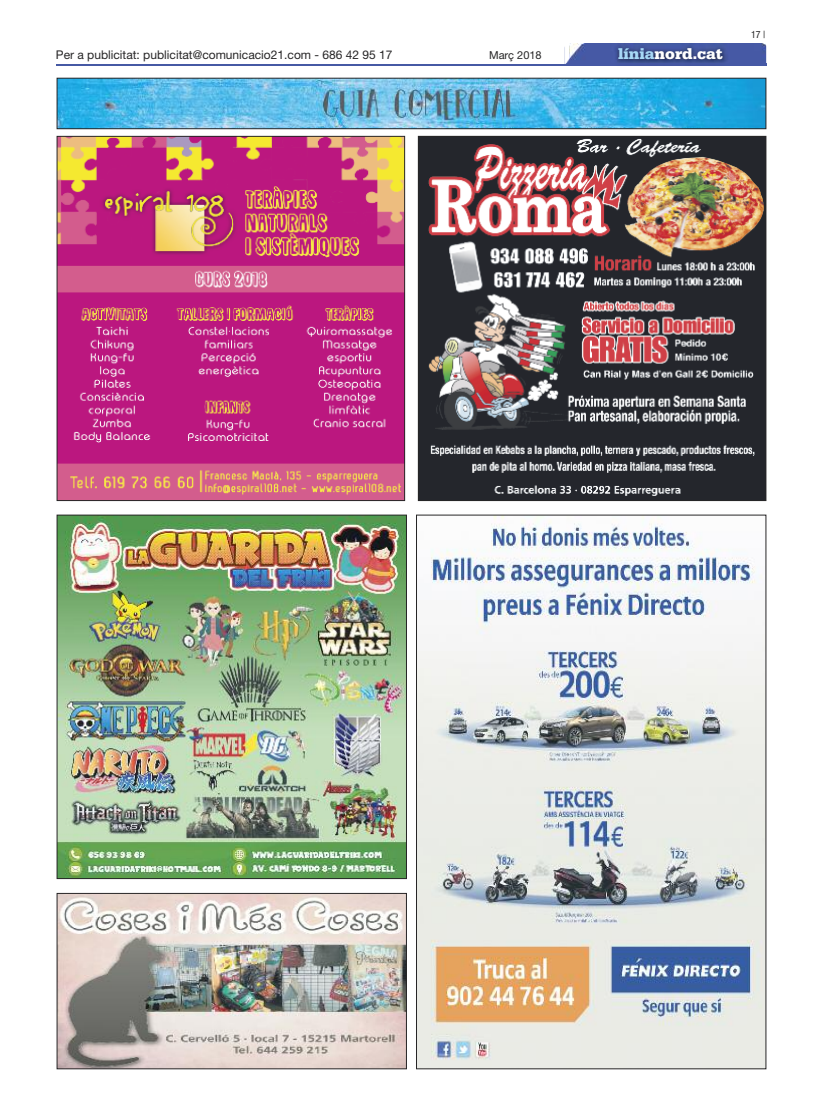
<style>
.page{position:relative;width:823px;height:1106px;background:#fff}
.page>*{position:absolute;margin:0;border:0;box-sizing:border-box;transform-origin:0 0}
.t1{font:900 16px "Serifa";color:#fff}
.t2{font:12px "Helvetica Neue";color:#272627}
.t3{font:11px "Helvetica Neue";color:#272627}
.t4{font:condensed 10px "Helvetica Neue";color:#272627}
.s1{color:#a7d8f7}
</style>
<div class="page">
<hr style="left:57px;top:64px;width:708px;height:1px;background:#4659a4">
<img style="left:569px;top:43px;width:198px;height:23px">
<svg style="left:564px;top:47px;width:5px;height:17px"></svg>
<img style="left:569px;top:44px;width:196px;height:21px">
<img style="left:59px;top:80px;width:704px;height:47px">
<div style="left:57px;top:78px;width:708px;height:51px;border:1px solid #272627"></div>
<img style="left:59px;top:138px;width:343px;height:361px">
<div style="left:57px;top:136px;width:347px;height:365px;border:1px solid #272627"></div>
<img style="left:420px;top:138px;width:343px;height:361px">
<div style="left:418px;top:136px;width:347px;height:365px;border:1px solid #272627"></div>
<img style="left:59px;top:517px;width:345px;height:360px">
<div style="left:57px;top:515px;width:349px;height:364px;border:1px solid #272627"></div>
<img style="left:59px;top:895px;width:345px;height:172px">
<div style="left:57px;top:893px;width:349px;height:176px;border:1px solid #272627"></div>
<img style="left:418px;top:517px;width:345px;height:550px">
<p class="t2" style="left:56px;top:48px;width:338px">Per a publicitat: publicitat@comunicacio21.com - 686 42 95 17</p>
<p class="t3" style="left:489px;top:48px;width:54px">Març 2018</p>
<h1 class="t1" style="left:617px;top:48px;width:106px"><span class="s1">línia</span>nord.cat</h1>
<p class="t4" style="left:750px;top:31px;width:16px">17|</p>
</div>
